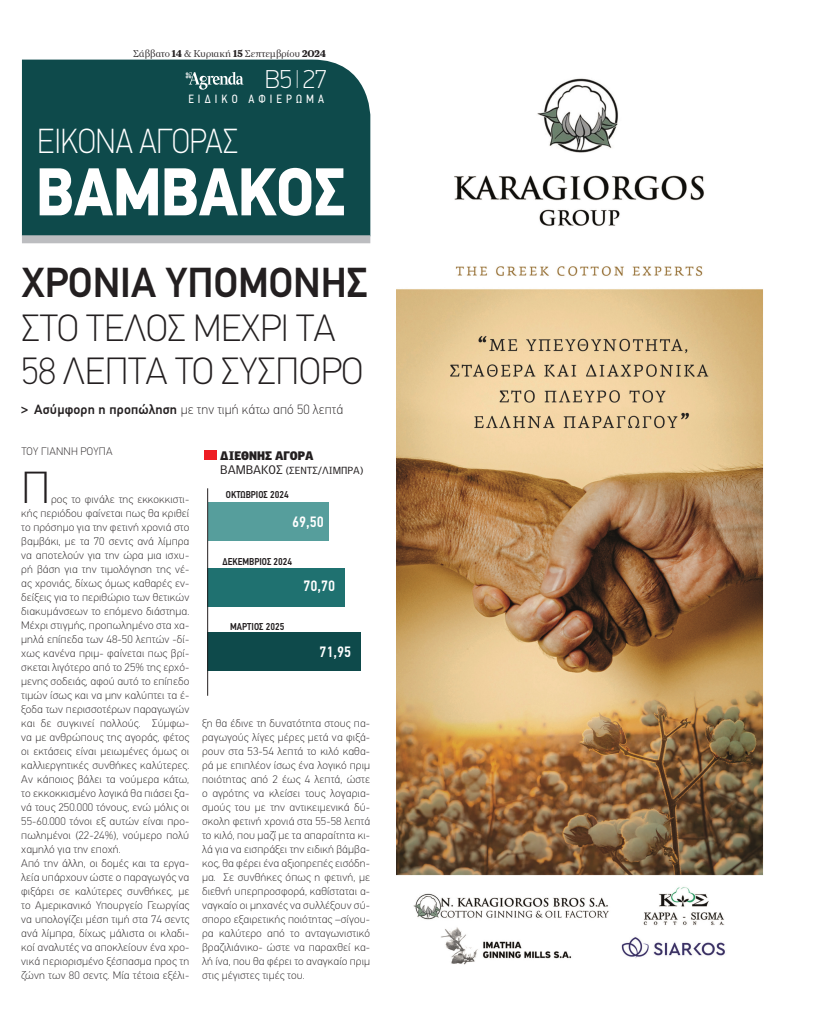
<style>
.page{position:relative;width:823px;height:1021px;background:#fff}
.page>*{position:absolute;margin:0;border:0;box-sizing:border-box;transform-origin:0 0}
.t1{font:900 68.2px "PF Din Display Pro";letter-spacing:-.01em;color:#fff;scale:.88 1}
.t2{font:100 45px "PF Din Text Pro";color:#231f20;scale:1.04 1}
.t3{font:500 42px "PF Din Text Pro";color:#231f20;scale:.95 1}
.t4{font:100 38px/43px "PF Din Text Pro";letter-spacing:-.005em;color:#231f20}
.t5{font:100 35.2px "PF Din Display Pro";letter-spacing:.005em;color:#fff;scale:.88 1}
.t6{font:100 26px "PF Din Display Pro";color:#fff}
.t7{font:500 15px "PF Din Text Cond Pro";color:#fff}
.t8{font:100 13.5px "PF Din Text Pro";letter-spacing:.01em;color:#231f20}
.t9{font:12px "PF Din Text Cond Pro";letter-spacing:.34em;color:#fff}
.t10{font:900 12px "S Griffith Gothic";color:#231f20}
.t11{font:100 11px/14px "PF Din Text Pro";letter-spacing:.01em;color:#231f20;scale:1.04 1}
.t12{font:100 11px "PF Din Text Pro";letter-spacing:.01em;color:#231f20}
.t13{font:500 10px "PF Din Text Cond Pro";color:#231f20}
.t14{font:300 10px "Farnham Display GR";color:#231f20}
.t15{font:10px "S Griffith Gothic";color:#231f20}
.s1{font-weight:700}
.s2{font-style:inherit}
.s3{font-weight:500}
.s4{font-size:12px}
</style>
<div class="page">
<div style="left:22px;top:60px;width:348px;height:175px;background:#0e4a4b"></div>
<div style="left:22px;top:235px;width:348px;height:8px;background:#bcbdc0"></div>
<svg style="left:185px;top:72px;width:58px;height:18px"></svg>
<div style="left:204px;top:450px;width:12px;height:10px;background:#ee1d23"></div>
<div style="left:207px;top:632px;width:154px;height:39px;background:#0e4a4b"></div>
<div style="left:207px;top:567px;width:138px;height:39px;background:#1f7170"></div>
<div style="left:207px;top:502px;width:121px;height:39px;background:#569e9c"></div>
<hr style="left:207px;top:488px;width:1px;height:207px;background:#231f20">
<img style="left:396px;top:78px;width:366px;height:887px">
<p class="t14" style="left:133px;top:48px;width:194px">Σάββατο <span class="s1">14</span> &amp; Κυριακή <span class="s1">15</span> Σεπτεμβρίου <span class="s1">2024</span></p>
<h3 class="t6" style="left:265px;top:64px;width:64px">B5 <span class="s2">I</span> 27</h3>
<p class="t9" style="left:188px;top:91px;width:137px">EΙ∆ΙΚΟ ΑΦΙΕΡΩΜΑ</p>
<h3 class="t5" style="left:38px;top:121px;width:229px">ΕΙΚΟΝΑ ΑΓΟΡΑΣ</h3>
<h1 class="t1" style="left:36px;top:150px;width:353px">BAMBAΚΟΣ</h1>
<h3 class="t3" style="left:22px;top:258px;width:366px">ΧΡΟΝΙΑ ΥΠΟΜΟΝΗΣ</h3>
<h3 class="t4" style="left:21px;top:306px;width:343px">ΣΤΟ ΤΕΛΟΣ ΜΕΧΡΙ ΤΑ<br>58 ΛΕΠΤΑ ΤΟ ΣΥΣΠΟΡΟ</h3>
<p class="t8" style="left:21px;top:401px;width:323px"><span class="s3">&gt; Ασύµφορη η προπώληση</span> µε την τιµή κάτω από 50 λεπτά</p>
<p class="t12" style="left:21px;top:445px;width:92px">ΤΟΥ ΓΙΑΝΝΗ ΡΟΥΠΑ</p>
<h2 class="t2" style="left:21px;top:461px;width:30px">Π</h2>
<p class="t11" style="left:21px;top:492px;width:163px;text-indent:30px">ρος το φινάλε της εκκοκκιστι&shy;κής περιόδου φαίνεται πως θα κριθεί το πρόσηµο για την φετινή χρονιά στο βαµβάκι, µε τα 70 σεντς ανά λίµπρα να αποτελούν για την ώρα µια ισχυ&shy;ρή βάση για την τιµολόγηση της νέ&shy;ας χρονιάς, δίχως όµως καθαρές εν&shy;δείξεις για το περιθώριο των θετικών διακυµάνσεων το επόµενο διάστηµα.<br>Μέχρι στιγµής, προπωληµένο στα χα&shy;µηλά επίπεδα των 48-50 λεπτών -δί&shy;χως κανένα πριµ- φαίνεται πως βρί&shy;σκεται λιγότερο από το 25% της ερχό&shy;µενης σοδειάς, αφού αυτό το επίπεδο τιµών ίσως και να µην καλύπτει τα έ&shy;ξοδα των περισσοτέρων παραγωγών και δε συγκινεί πολλούς. Σύµφω&shy;να µε ανθρώπους της αγοράς, φέτος οι εκτάσεις είναι µειωµένες όµως οι καλλιεργητικές συνθήκες καλύτερες.<br>Αν κάποιος βάλει τα νούµερα κάτω, το εκκοκκισµένο λογικά θα πιάσει ξα&shy;νά τους 250.000 τόνους, ενώ µόλις οι 55-60.000 τόνοι εξ αυτών είναι προ&shy;πωληµένοι (22-24%), νούµερο πολύ χαµηλό για την εποχή.<br>Από την άλλη, οι δοµές και τα εργα&shy;λεία υπάρχουν ώστε ο παραγωγός να φιξάρει σε καλύτερες συνθήκες, µε το Αµερικανικό Υπουργείο Γεωργίας να υπολογίζει µέση τιµή στα 74 σεντς ανά λίµπρα, δίχως µάλιστα οι κλαδι&shy;κοί αναλυτές να αποκλείουν ένα χρο&shy;νικά περιορισµένο ξέσπασµα προς τη ζώνη των 80 σεντς. Μία τέτοια εξέλι-</p>
<p class="t10" style="left:220px;top:448px;width:95px">∆ΙΕΘΝΗΣ ΑΓΟΡΑ</p>
<p class="t15" style="left:220px;top:465px;width:144px"><span class="s4">ΒΑΜΒΑΚΟΣ</span> (ΣΕΝΤΣ/ΛΙΜΠΡΑ)</p>
<p class="t13" style="left:226px;top:488px;width:64px">ΟΚΤΩΒΡΙΟΣ 2024</p>
<h3 class="t7" style="left:292px;top:512px;width:33px">69,50</h3>
<p class="t13" style="left:222px;top:555px;width:71px">∆ΕΚΕΜΒΡΙΟΣ 2024</p>
<p class="t13" style="left:230px;top:620px;width:56px">ΜΑΡΤΙΟΣ 2025</p>
<h3 class="t7" style="left:303px;top:577px;width:33px">70,70</h3>
<h3 class="t7" style="left:319px;top:643px;width:33px">71,95</h3>
<p class="t11" style="left:202px;top:716px;width:163px;text-align:justify">ξη θα έδινε τη δυνατότητα στους πα&shy;ραγωγούς λίγες µέρες µετά να φιξά&shy;ρουν στα 53-54 λεπτά το κιλό καθα&shy;ρά µε επιπλέον ίσως ένα λογικό πριµ ποιότητας από 2 έως 4 λεπτά, ώστε ο αγρότης να κλείσει τους λογαρια&shy;σµούς του µε την αντικειµενικά δύ&shy;σκολη φετινή χρονιά στα 55-58 λεπτά το κιλό, που µαζί µε τα απαραίτητα κι&shy;λά για να εισπράξει την ειδική βάµβα&shy;κος, θα φέρει ένα αξιοπρεπές εισόδη&shy;µα. Σε συνθήκες όπως η φετινή, µε διεθνή υπερπροσφορά, καθίσταται α&shy;ναγκαίο οι µηχανές να συλλέξουν σύ&shy;σπορο εξαιρετικής ποιότητας –σίγου&shy;ρα καλύτερο από το ανταγωνιστικό βραζιλιάνικο- ώστε να παραχθεί κα&shy;λή ίνα, που θα φέρει το αναγκαίο πριµ στις µέγιστες τιµές του.</p>
</div>
